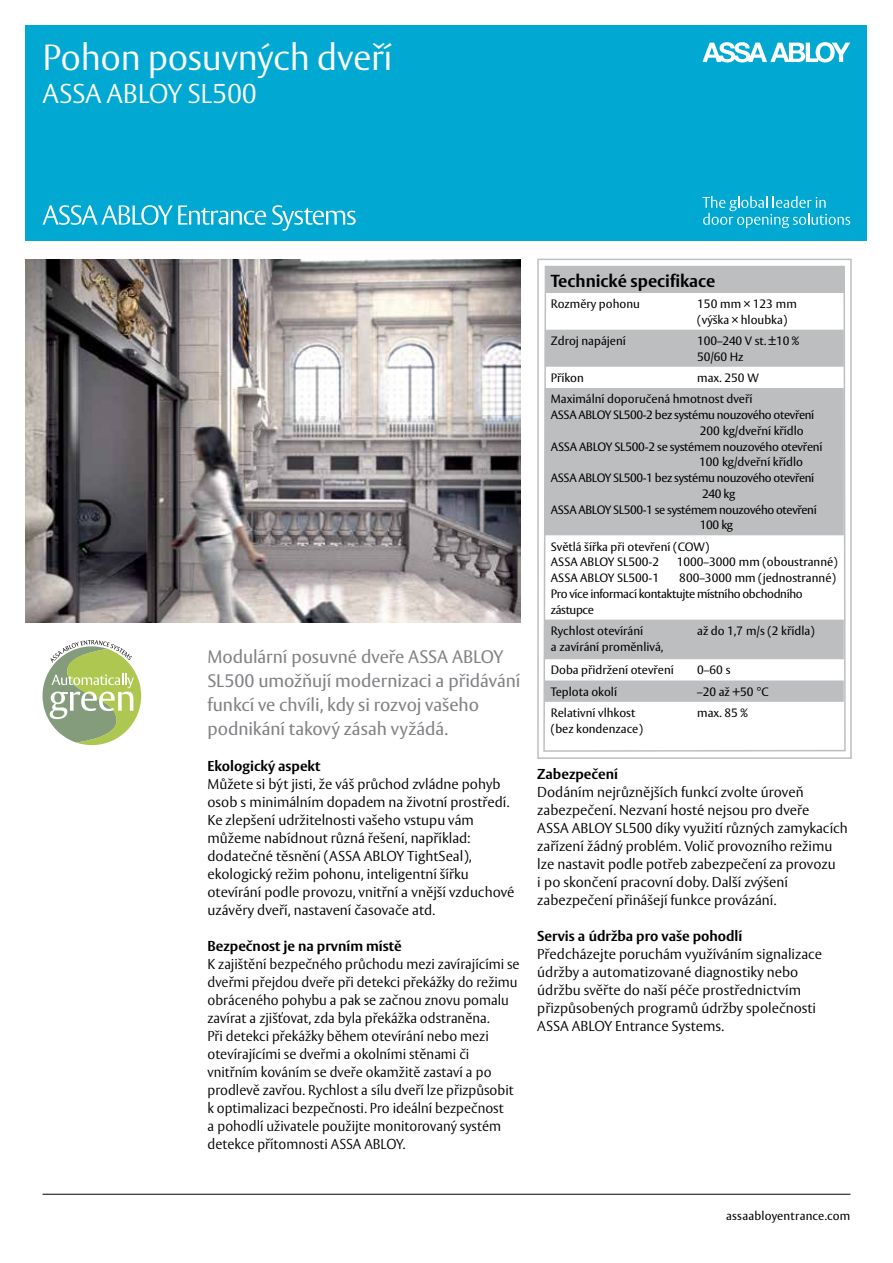
<style>
.page{position:relative;width:893px;height:1263px;background:#fff}
.page>*{position:absolute;margin:0;border:0;box-sizing:border-box;transform-origin:0 0}
.t1{font:300 36px "ASSA Vesta";letter-spacing:-.01em;color:#fff}
.t2{font:300 27px "ASSA Vesta";letter-spacing:-.01em;color:#fff}
.t3{font:18px/24px "ASSA Vesta";letter-spacing:-.005em;color:#808285}
.t4{font:700 17.25px "ASSA Vesta";color:#000}
.t5{font:300 14.25px/18px "ASSA Vesta";color:#000}
.t6{font:700 14.25px "ASSA Vesta";color:#000}
.t7{font:12px/15.8px "ASSA Vesta";color:#000}
.t8{font:12px/15.8px "ASSA Vesta";letter-spacing:-.03em;color:#000}
.t9{font:12px "ASSA Vesta";letter-spacing:-.02em;color:#000}
</style>
<div class="page">
<hr style="left:43px;top:1194px;width:807px;height:1px;background:#000">
<div style="left:25px;top:26px;width:842px;height:215px;background:#00a8d2"></div>
<svg style="left:702px;top:196px;width:148px;height:32px"></svg>
<svg style="left:702px;top:42px;width:148px;height:20px"></svg>
<svg style="left:43px;top:640px;width:98px;height:105px"></svg>
<img style="left:25px;top:259px;width:495px;height:364px">
<svg style="left:43px;top:205px;width:313px;height:26px"></svg>
<svg style="left:543px;top:265px;width:303px;height:487px"></svg>
<div style="left:537px;top:259px;width:315px;height:500px;border:2px solid #bcbec0"></div>
<h1 class="t1" style="left:43px;top:36px;width:351px">Pohon posuvných dveří</h1>
<h2 class="t2" style="left:43px;top:77px;width:216px">ASSA ABLOY SL500</h2>
<p class="t3" style="left:207px;top:646px;width:314px">Modulární posuvné dveře ASSA ABLOY SL500 umožňují modernizaci a přidávání funkcí ve chvíli, kdy si rozvoj vašeho podnikání takový zásah vyžádá.</p>
<p class="t6" style="left:207px;top:757px;width:114px">Ekologický aspekt</p>
<p class="t5" style="left:207px;top:776px;width:309px">Můžete si být jisti, že váš průchod zvládne pohyb osob s minimálním dopadem na životní prostředí.<br>Ke zlepšení udržitelnosti vašeho vstupu vám můžeme nabídnout různá řešení, například: dodatečné těsnění (ASSA ABLOY TightSeal), ekologický režim pohonu, inteligentní šířku otevírání podle provozu, vnitřní a vnější vzduchové uzávěry dveří, nastavení časovače atd.</p>
<p class="t6" style="left:207px;top:937px;width:196px">Bezpečnost je na prvním místě</p>
<p class="t5" style="left:207px;top:956px;width:314px">K zajištění bezpečného průchodu mezi zavírajícími se dveřmi přejdou dveře při detekci překážky do režimu obráceného pohybu a pak se začnou znovu pomalu zavírat a zjišťovat, zda byla překážka odstraněna.<br>Při detekci překážky během otevírání nebo mezi otevírajícími se dveřmi a okolními stěnami či vnitřním kováním se dveře okamžitě zastaví a po prodlevě zavřou. Rychlost a sílu dveří lze přizpůsobit k optimalizaci bezpečnosti. Pro ideální bezpečnost<br>a pohodlí uživatele použijte monitorovaný systém detekce přítomnosti ASSA ABLOY.</p>
<p class="t4" style="left:551px;top:270px;width:166px">Technické specifikace</p>
<p class="t7" style="left:551px;top:296px;width:91px">Rozměry pohonu</p>
<p class="t7" style="left:697px;top:296px;width:101px">150 mm × 123 mm (výška × hloubka)</p>
<p class="t7" style="left:551px;top:333px;width:77px">Zdroj napájení</p>
<p class="t7" style="left:697px;top:333px;width:103px">100–240 V st. ±10 %<br>50/60 Hz</p>
<p class="t7" style="left:551px;top:370px;width:35px">Příkon</p>
<p class="t7" style="left:551px;top:368px;width:209px;line-height:21.3px;text-indent:146px">max. 250 W<br>Maximální doporučená hmotnost dveří</p>
<p class="t8" style="left:551px;top:407px;width:265px">ASSA ABLOY SL500-2 bez systému nouzového otevření</p>
<p class="t7" style="left:700px;top:423px;width:105px">200 kg/dveřní křídlo</p>
<p class="t9" style="left:551px;top:439px;width:273px">ASSA ABLOY SL500-2 se systémem nouzového otevření</p>
<p class="t7" style="left:699px;top:455px;width:105px">100 kg/dveřní křídlo</p>
<p class="t8" style="left:551px;top:470px;width:265px">ASSA ABLOY SL500-1 bez systému nouzového otevření</p>
<p class="t7" style="left:702px;top:486px;width:35px">240 kg</p>
<p class="t8" style="left:551px;top:502px;width:267px">ASSA ABLOY SL500-1 se systémem nouzového otevření</p>
<p class="t7" style="left:700px;top:518px;width:35px">100 kg</p>
<p class="t7" style="left:551px;top:539px;width:160px">Světlá šířka při otevření (COW)<br>ASSA ABLOY SL500-2</p>
<p class="t7" style="left:677px;top:555px;width:163px">1000–3000 mm (oboustranné)</p>
<p class="t8" style="left:551px;top:570px;width:287px;text-indent:128px">800–3000 mm (jednostranné)<br>Pro více informací kontaktujte místního obchodního zástupce</p>
<p class="t7" style="left:551px;top:623px;width:114px">Rychlost otevírání<br>a zavírání proměnlivá,</p>
<p class="t7" style="left:697px;top:623px;width:119px">až do 1,7 m/s (2 křídla)</p>
<p class="t7" style="left:551px;top:663px;width:125px">Doba přidržení otevření</p>
<p class="t7" style="left:697px;top:663px;width:35px">0–60 s</p>
<p class="t7" style="left:551px;top:684px;width:68px">Teplota okolí</p>
<p class="t7" style="left:697px;top:684px;width:73px">–20 až +50 °C</p>
<p class="t7" style="left:551px;top:705px;width:94px">Relativní vlhkost (bez kondenzace)</p>
<p class="t7" style="left:697px;top:705px;width:52px">max. 85 %</p>
<p class="t7" style="left:551px;top:570px;width:110px">ASSA ABLOY SL500-1</p>
<p class="t6" style="left:537px;top:765px;width:82px">Zabezpečení</p>
<p class="t5" style="left:537px;top:783px;width:312px">Dodáním nejrůznějších funkcí zvolte úroveň zabezpečení. Nezvaní hosté nejsou pro dveře<br>ASSA ABLOY SL500 díky využití různých zamykacích zařízení žádný problém. Volič provozního režimu lze nastavit podle potřeb zabezpečení za provozu<br>i po skončení pracovní doby. Další zvýšení zabezpečení přinášejí funkce provázání.</p>
<p class="t6" style="left:537px;top:927px;width:207px">Servis a údržba pro vaše pohodlí</p>
<p class="t5" style="left:537px;top:945px;width:286px">Předcházejte poruchám využíváním signalizace údržby a automatizované diagnostiky nebo údržbu svěřte do naší péče prostřednictvím přizpůsobených programů údržby společnosti ASSA ABLOY Entrance Systems.</p>
<p class="t7" style="left:726px;top:1209px;width:126px">assaabloyentrance.com</p>
</div>
